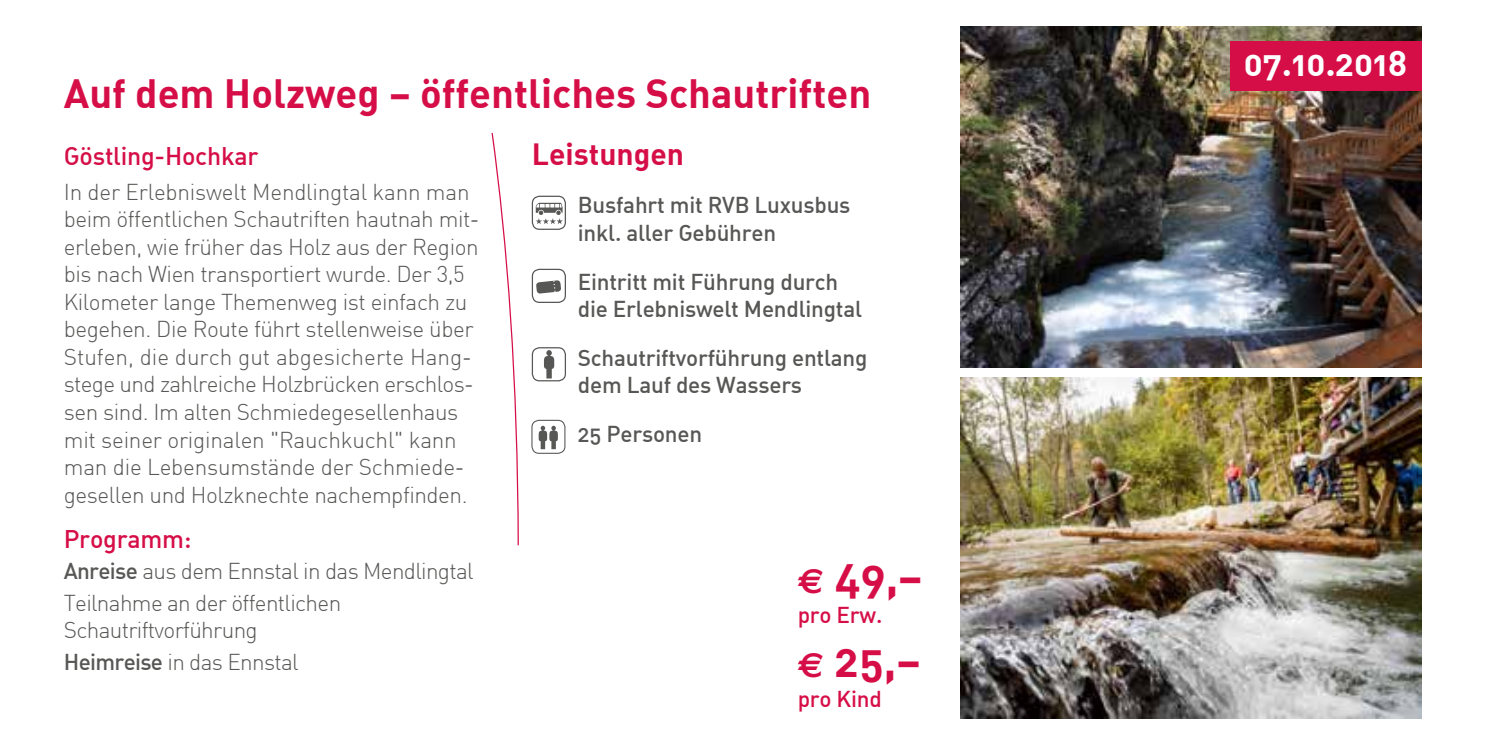
<style>
.page{position:relative;width:1489px;height:745px;background:#fff}
.page>*{position:absolute;margin:0;border:0;box-sizing:border-box;transform-origin:0 0}
.t1{font:45px "DIN Bold Alternate";color:#d60e47}
.t2{font:40px "DIN Bold Alternate";color:#d60e47}
.t3{font:35px "DIN Bold Alternate";letter-spacing:-.01em;color:#fff}
.t4{font:30px "DIN Bold Alternate";color:#d60e47}
.t5{font:25px "DIN Medium Alternate";letter-spacing:-.01em;color:#d60e47}
.t6{font:22.5px/27.5px "DIN";letter-spacing:-.02em;color:#575756}
.t7{font:22.5px/27.5px "DIN Medium Alternate";letter-spacing:-.01em;color:#575756}
.t8{font:22.5px "DIN Medium Alternate";letter-spacing:-.01em;color:#d60e47}
.s1{font-family:"DIN Medium Alternate"}
.s2{font-family:"Euro Sans";font-weight:700;font-size:35px}
</style>
<div class="page">
<svg style="left:491px;top:132px;width:28px;height:414px"></svg>
<img style="left:960px;top:27px;width:461px;height:340px">
<img style="left:960px;top:377px;width:461px;height:341px">
<div style="left:1230px;top:41px;width:191px;height:49px;background:#d60e47"></div>
<div style="left:531px;top:347px;width:35px;height:34px;border:1px solid #575756;border-radius:7px"></div>
<svg style="left:544px;top:350px;width:10px;height:28px"></svg>
<div style="left:531px;top:195px;width:35px;height:35px;border:1px solid #575756;border-radius:7px"></div>
<svg style="left:535px;top:203px;width:28px;height:21px"></svg>
<div style="left:531px;top:419px;width:34px;height:34px;border:1px solid #575756;border-radius:7px"></div>
<svg style="left:538px;top:425px;width:20px;height:24px"></svg>
<svg style="left:536px;top:280px;width:25px;height:13px"></svg>
<div style="left:531px;top:268px;width:35px;height:35px;border:1px solid #575756;border-radius:7px"></div>
<h2 class="t2" style="left:64px;top:67px;width:809px">Auf dem Holzweg – öffentliches Schautriften</h2>
<h3 class="t4" style="left:531px;top:134px;width:154px">Leistungen</h3>
<p class="t7" style="left:578px;top:190px;width:274px">Busfahrt mit RVB Luxusbus inkl. aller Gebühren</p>
<p class="t7" style="left:578px;top:267px;width:286px">Eintritt mit Führung durch die Erlebniswelt Mendlingtal</p>
<p class="t7" style="left:578px;top:343px;width:291px">Schautriftvorführung entlang dem Lauf des Wassers</p>
<p class="t7" style="left:578px;top:419px;width:126px">25 Personen</p>
<p class="t5" style="left:64px;top:140px;width:196px">Göstling-Hochkar</p>
<p class="t6" style="left:64px;top:177px;width:417px">In der Erlebniswelt Mendlingtal kann man beim öffentlichen Schautriften hautnah mit&shy;erleben, wie früher das Holz aus der Region bis nach Wien transportiert wurde. Der 3,5<br>Kilometer lange Themenweg ist einfach zu begehen. Die Route führt stellenweise über Stufen, die durch gut abgesicherte Hang&shy;stege und zahlreiche Holzbrücken erschlos&shy;sen sind. Im alten Schmiedegesellenhaus mit seiner originalen "Rauchkuchl" kann man die Lebensumstände der Schmiede&shy;gesellen und Holzknechte nachempfinden.</p>
<p class="t5" style="left:64px;top:522px;width:129px">Programm:</p>
<p class="t6" style="left:64px;top:554px;width:411px;line-height:31.8px"><span class="s1">Anreise</span> aus dem Ennstal in das Mendlingtal<br>Teilnahme an der öffentlichen</p>
<p class="t6" style="left:64px;top:613px;width:236px;line-height:31.8px">Schautriftvorführung<br><span class="s1">Heimreise</span> in das Ennstal</p>
<h1 class="t1" style="left:797px;top:546px;width:126px"><span class="s2">€</span> 49,–</h1>
<p class="t8" style="left:797px;top:600px;width:86px">pro Erw.</p>
<h1 class="t1" style="left:797px;top:630px;width:125px"><span class="s2">€</span> 25,–</h1>
<p class="t8" style="left:797px;top:684px;width:86px">pro Kind</p>
<h3 class="t3" style="left:1243px;top:41px;width:165px">07.10.2018</h3>
</div>
